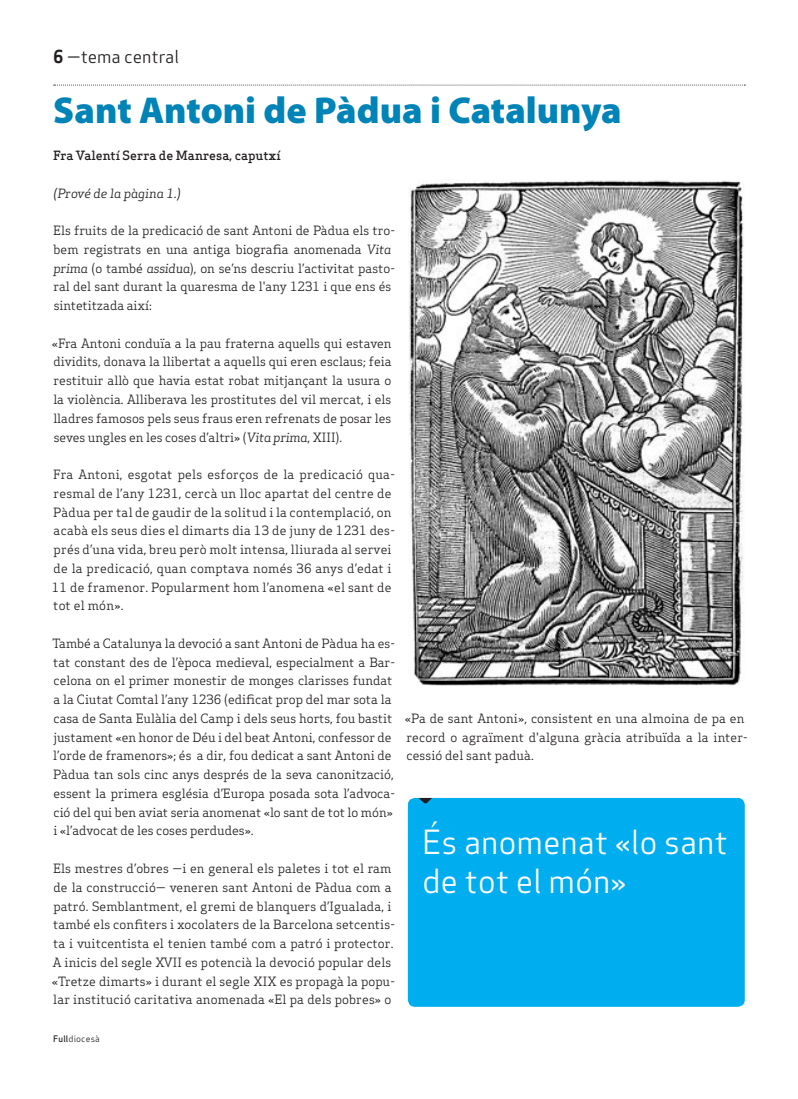
<style>
.page{position:relative;width:798px;height:1099px;background:#fff}
.page>*{position:absolute;margin:0;border:0;box-sizing:border-box;transform-origin:0 0}
.Titulars{font:900 37.5px "Myriad Pro";color:#0083b6}
.Pastilla_Destacat{font:32.5px/38.8px "Apex Sans Book T";color:#fff}
.Capçalera{font:17.5px "Apex Sans Book T";color:#231f20}
.Text_General{font:12.5px/18.8px "Apex Serif";color:#231f20}
.Text_General-2{font:12.5px/18.8px "Apex Serif";letter-spacing:.02em;color:#231f20}
.Autors{font:500 12.5px "Apex Serif";color:#231f20}
.Text_General-3{font:italic 12.5px "Apex Serif";color:#231f20}
.Data_Peu{font:8.75px "Apex Sans Book T";letter-spacing:.02em;color:#231f20}
.s1{font-family:"Apex Sans Bold T"}
.s2{font-style:italic}
.s3{font-family:"Apex Sans Medium T"}
</style>
<div class="page">
<svg style="left:54px;top:85px;width:691px;height:1px"></svg>
<img style="left:409px;top:180px;width:335px;height:505px">
<div style="left:407px;top:798px;width:337px;height:208px;background:#00aeef;border-radius:7px"></div>
<svg style="left:419px;top:798px;width:13px;height:6px"></svg>
<p class="Capçalera" style="left:53px;top:46px;width:127px"><span class="s1">6</span> —tema central</p>
<p class="Titulars" style="left:53px;top:85px;width:570px">Sant Antoni de Pàdua i Catalunya</p>
<p class="Autors" style="left:53px;top:148px;width:229px">Fra Valentí Serra de Manresa, caputxí</p>
<p class="Text_General-3" style="left:53px;top:185px;width:129px">(Prové de la pàgina 1.)</p>
<p class="Text_General" style="left:53px;top:221px;width:343px">Els fruits de la predicació de sant Antoni de Pàdua els tro&shy;bem registrats en una antiga biografia anomenada <span class="s2">Vita prima</span> (o també <span class="s2">assidua</span>), on se’ns descriu l’activitat pasto&shy;ral del sant durant la quaresma de l'any 1231 i que ens és sintetitzada així:</p>
<p class="Text_General" style="left:52px;top:333px;width:341px;text-align:justify">«Fra Antoni conduïa a la pau fraterna aquells qui estaven dividits, donava la llibertat a aquells qui eren esclaus; feia restituir allò que havia estat robat mitjançant la usura o la violència. Alliberava les prostitutes del vil mercat, i els lladres famosos pels seus fraus eren refrenats de posar les seves ungles en les coses d’altri» (<span class="s2">Vita prima</span>, XIII).</p>
<p class="Text_General-2" style="left:52px;top:465px;width:344px">Fra Antoni, esgotat pels esforços de la predicació qua&shy;resmal de l’any 1231, cercà un lloc apartat del centre de Pàdua per tal de gaudir de la solitud i la contemplació, on acabà els seus dies el dimarts dia 13 de juny de 1231 des&shy;prés d’una vida, breu però molt intensa, lliurada al servei de la predicació, quan comptava només 36 anys d’edat i 11 de framenor. Popularment hom l’anomena «el sant de tot el món».</p>
<p class="Text_General" style="left:52px;top:633px;width:344px">També a Catalunya la devoció a sant Antoni de Pàdua ha es&shy;tat constant des de l’època medieval, especialment a Bar&shy;celona on el primer monestir de monges clarisses fundat a la Ciutat Comtal l’any 1236 (edificat prop del mar sota la casa de Santa Eulàlia del Camp i dels seus horts, fou bastit justament «en honor de Déu i del beat Antoni, confessor de l’orde de framenors»; és a dir, fou dedicat a sant Antoni de Pàdua tan sols cinc anys després de la seva canonització, essent la primera església d’Europa posada sota l’advoca&shy;ció del qui ben aviat seria anomenat «lo sant de tot lo món» i «l’advocat de les coses perdudes».</p>
<p class="Text_General" style="left:52px;top:858px;width:344px">Els mestres d’obres —i en general els paletes i tot el ram de la construcció— veneren sant Antoni de Pàdua com a patró. Semblantment, el gremi de blanquers d’Igualada, i també els confiters i xocolaters de la Barcelona setcentis&shy;ta i vuitcentista el tenien també com a patró i protector.<br>A inicis del segle XVII es potencià la devoció popular dels «Tretze dimarts» i durant el segle XIX es propagà la popu&shy;lar institució caritativa anomenada «El pa dels pobres» o</p>
<p class="Text_General" style="left:404px;top:708px;width:344px">«Pa de sant Antoni», consistent en una almoina de pa en record o agraïment d'alguna gràcia atribuïda a la inter&shy;cessió del sant paduà.</p>
<p class="Pastilla_Destacat" style="left:422px;top:822px;width:307px">És anomenat «lo sant de tot el món»</p>
<p class="Data_Peu" style="left:53px;top:1032px;width:48px"><span class="s3">Full</span>diocesà</p>
</div>
